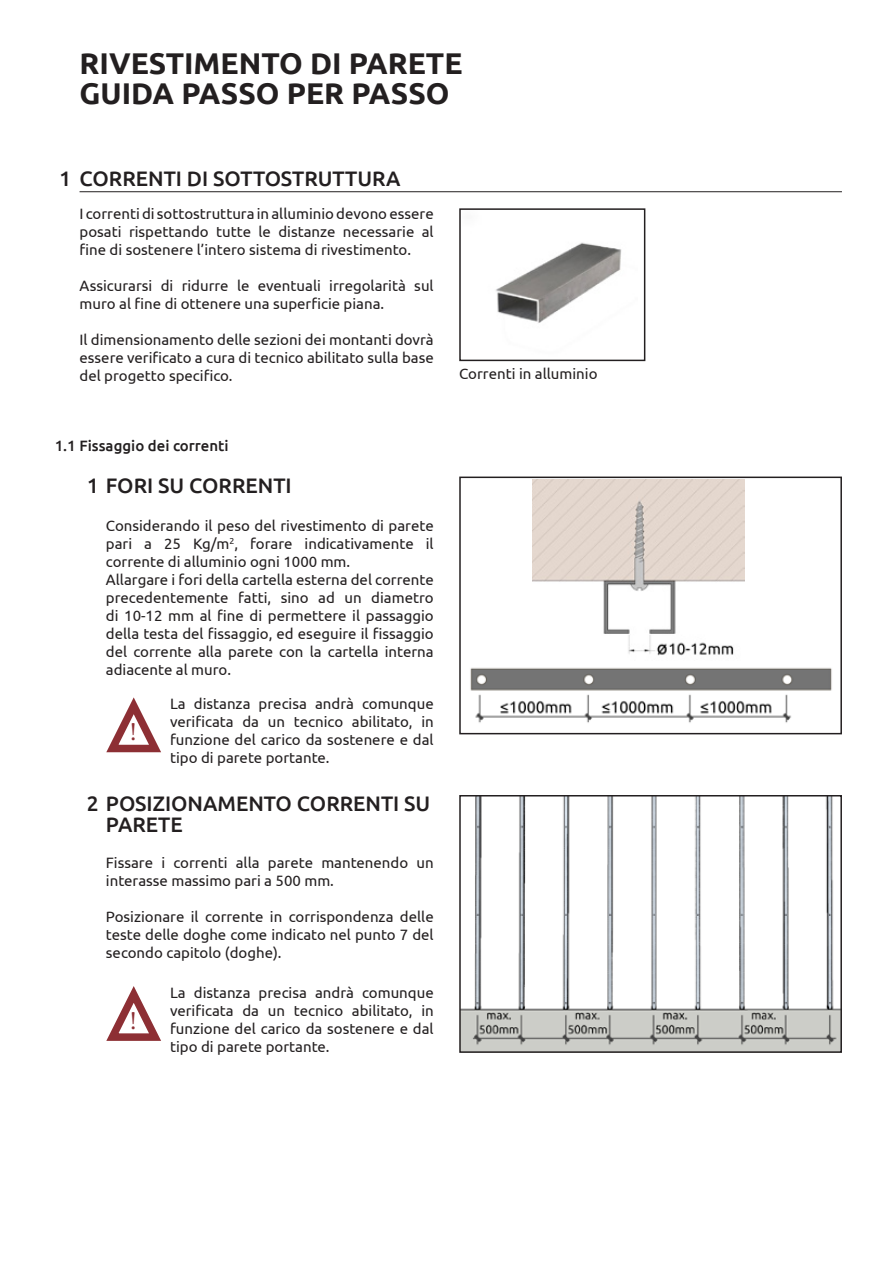
<style>
.page{position:relative;width:893px;height:1263px;background:#fff}
.page>*{position:absolute;margin:0;border:0;box-sizing:border-box;transform-origin:0 0}
.t1{font:700 30px "Ubuntu";color:#231f20}
.t2{font:25.5px "Minion Pro";color:#8d2f34}
.t3{font:500 21px "Ubuntu";color:#231f20}
.t4{font:15px/18px "Ubuntu";color:#231f20;text-align:justify}
.t5{font:500 15px "Ubuntu";color:#231f20}
</style>
<div class="page">
<img style="left:496px;top:242px;width:126px;height:81px">
<div style="left:459px;top:208px;width:186px;height:153px;border:2px solid #231f20"></div>
<img style="left:470px;top:667px;width:362px;height:56px">
<div style="left:459px;top:477px;width:383px;height:257px;border:2px solid #231f20"></div>
<img style="left:462px;top:798px;width:377px;height:252px">
<div style="left:459px;top:795px;width:383px;height:258px;border:2px solid #231f20"></div>
<hr style="left:80px;top:191px;width:762px;height:1px;background:#231f20">
<img style="left:533px;top:479px;width:211px;height:177px">
<svg style="left:106px;top:697px;width:55px;height:56px"></svg>
<svg style="left:106px;top:986px;width:55px;height:55px"></svg>
<p class="t1" style="left:80px;top:45px;width:384px">RIVESTIMENTO DI PARETE</p>
<p class="t1" style="left:80px;top:75px;width:372px">GUIDA PASSO PER PASSO</p>
<p class="t3" style="left:59px;top:166px;width:343px">1 CORRENTI DI SOTTOSTRUTTURA</p>
<p class="t4" style="left:80px;top:204px;width:356px">I correnti di sottostruttura in alluminio devono essere posati rispettando tutte le distanze necessarie al fine di sostenere l’intero sistema di rivestimento.</p>
<p class="t4" style="left:80px;top:276px;width:356px">Assicurarsi di ridurre le eventuali irregolarità sul muro al fine di ottenere una superficie piana.</p>
<p class="t4" style="left:80px;top:330px;width:356px">Il dimensionamento delle sezioni dei montanti dovrà essere verificato a cura di tecnico abilitato sulla base del progetto specifico.</p>
<p class="t5" style="left:55px;top:436px;width:175px">1.1 Fissaggio dei correnti</p>
<p class="t3" style="left:87px;top:472px;width:206px">1 FORI SU CORRENTI</p>
<p class="t4" style="left:106px;top:516px;width:329px">Considerando il peso del rivestimento di parete pari a 25 Kg/m<sup>2</sup>, forare indicativamente il corrente di alluminio ogni 1000 mm.</p>
<p class="t4" style="left:106px;top:570px;width:329px">Allargare i fori della cartella esterna del corrente precedentemente fatti, sino ad un diametro di 10-12 mm al fine di permettere il passaggio della testa del fissaggio, ed eseguire il fissaggio del corrente alla parete con la cartella interna adiacente al muro.</p>
<p class="t4" style="left:170px;top:694px;width:265px">La distanza precisa andrà comunque verificata da un tecnico abilitato, in funzione del carico da sostenere e dal tipo di parete portante.</p>
<p class="t2" style="left:130px;top:715px;width:9px">!</p>
<p class="t3" style="left:87px;top:790px;width:345px">2 POSIZIONAMENTO CORRENTI SU</p>
<p class="t3" style="left:106px;top:811px;width:78px">PARETE</p>
<p class="t4" style="left:106px;top:853px;width:329px">Fissare i correnti alla parete mantenendo un interasse massimo pari a 500 mm.</p>
<p class="t4" style="left:106px;top:907px;width:329px">Posizionare il corrente in corrispondenza delle teste delle doghe come indicato nel punto 7 del secondo capitolo (doghe).</p>
<p class="t2" style="left:130px;top:1003px;width:9px">!</p>
<p class="t4" style="left:170px;top:983px;width:265px">La distanza precisa andrà comunque verificata da un tecnico abilitato, in funzione del carico da sostenere e dal tipo di parete portante.</p>
<p class="t4" style="left:459px;top:364px;width:140px">Correnti in alluminio</p>
</div>
